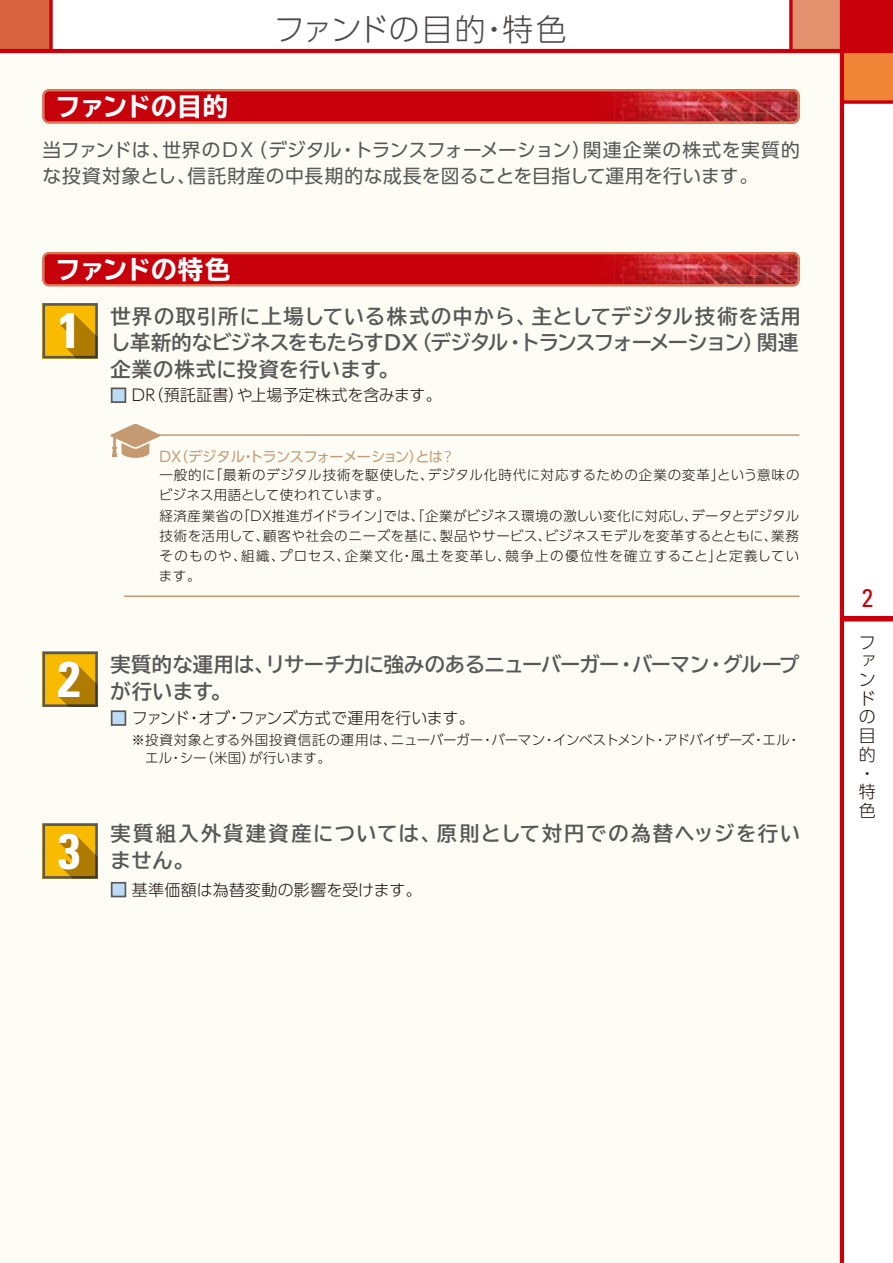
<style>
.page{position:relative;width:893px;height:1263px;background:#fff}
.page>*{position:absolute;margin:0;border:0;box-sizing:border-box;transform-origin:0 0}
.t1{font:700 condensed 49.95px "Univers";color:#fff}
.t2{font:300 30.9px "UD Shin Go Pro";letter-spacing:.005em;color:#4c4948}
.t3{font:700 expanded 25.5px "TBUD Go Std";letter-spacing:-.025em;color:#fff}
.t4{font:condensed 25.5px "Univers";color:#c7000b}
.t5{font:700 20.25px/26.7px "TBUD Go Std";letter-spacing:.02em;color:#595757}
.t6{font:700 20.25px "TBUD Go Std";letter-spacing:-.02em;color:#595757}
.t7{font:700 20.25px "TBUD Go Std";letter-spacing:.08em;color:#595757}
.t8{font:18.75px/26.2px "UD Shin Go Pro";letter-spacing:.01em;color:#595757}
.t9{font:300 16.95px/18.8px "UD Shin Go Pro";color:#221815}
.t10{font:300 15.9px "UD Shin Go Pro";letter-spacing:.005em;color:#221815}
.t11{font:300 15.9px "UD Shin Go Pro";letter-spacing:-.02em;color:#221815}
.t12{font:14.25px "UD Shin Go Pro";letter-spacing:-.045em;color:#c49a72}
.t13{font:300 13.5px/20.2px "UD Shin Go Pro";letter-spacing:.035em;color:#221815}
.t14{font:300 13.5px/18px "UD Shin Go Pro";letter-spacing:-.005em;color:#221815}
.s1{font-weight:500;color:#bbdcf4}
.s2{font-family:"Koz Go Pr 6 N"}
</style>
<div class="page">
<div style="left:0;top:51px;width:842px;height:1212px;background:#fdfcf5"></div>
<div style="left:0;top:0;width:51px;height:51px;background:#d7633f"></div>
<div style="left:842px;top:0;width:51px;height:51px;background:#c7000b"></div>
<div style="left:842px;top:51px;width:51px;height:51px;background:#f08437"></div>
<div style="left:791px;top:0;width:51px;height:51px;background:#e3916e"></div>
<div style="left:842px;top:616px;width:51px;height:5px;background:#c7000b"></div>
<hr style="left:840px;top:0;width:4px;height:1263px;background:#c7000b">
<hr style="left:0;top:49px;width:893px;height:4px;background:#c7000b">
<svg style="left:844px;top:100px;width:49px;height:4px"></svg>
<svg style="left:49px;top:0;width:4px;height:49px"></svg>
<svg style="left:789px;top:0;width:4px;height:49px"></svg>
<svg style="left:43px;top:89px;width:756px;height:34px;background:#c7181d"></svg>
<svg style="left:43px;top:252px;width:756px;height:34px;background:#c7181c"></svg>
<div style="left:111px;top:882px;width:15px;height:15px;border:2px solid #595757"></div>
<svg style="left:43px;top:823px;width:55px;height:56px;background:#c3920d"></svg>
<div style="left:111px;top:710px;width:15px;height:16px;border:2px solid #595757"></div>
<svg style="left:43px;top:652px;width:55px;height:55px;background:#c1900c"></svg>
<div style="left:111px;top:387px;width:15px;height:16px;border:2px solid #595757"></div>
<svg style="left:43px;top:303px;width:55px;height:55px;background:#cb990c"></svg>
<hr style="left:124px;top:434px;width:675px;height:2px;background:#c49a72">
<hr style="left:124px;top:595px;width:675px;height:2px;background:#c49a72">
<svg style="left:111px;top:424px;width:49px;height:34px"></svg>
<h3 class="t3" style="left:55px;top:92px;width:175px">ファンドの目的</h3>
<h2 class="t2" style="left:274px;top:4px;width:295px">ファンドの目的・特色</h2>
<h3 class="t8" style="left:43px;top:136px;width:759px">当ファンドは、世界のＤＸ（デジタル・トランスフォーメーション）関連企業の株式を実質的な投資対象とし、信託財産の中長期的な成長を図ることを目指して運用を行います。</h3>
<h3 class="t3" style="left:55px;top:255px;width:177px">ファンドの特色</h3>
<h1 class="t1" style="left:58px;top:300px;width:24px">1</h1>
<h1 class="t1" style="left:58px;top:648px;width:24px">2</h1>
<h1 class="t1" style="left:58px;top:820px;width:24px">3</h1>
<h3 class="t5" style="left:111px;top:303px;width:692px">世界の取引所に上場している株式の中から、主としてデジタル技術を活用し革新的なビジネスをもたらすＤＸ（デジタル・トランスフォーメーション）関連企業の株式に投資を行います。</h3>
<p class="t10" style="left:111px;top:382px;width:333px"><span class="s1">■</span> DR（預託証書）や上場予定株式を含みます。</p>
<p class="t12" style="left:158px;top:445px;width:298px">ＤＸ（デジタル・トランスフォーメーション）とは<span class="s2">？</span></p>
<p class="t13" style="left:159px;top:464px;width:642px">一般的に「最新のデジタル技術を駆使した、デジタル化時代に対応するための企業の変革」という意味のビジネス用語として使われています。<br>経済産業省の「DX推進ガイドライン」では、「企業がビジネス環境の激しい変化に対応し、データとデジタル技術を活用して、顧客や社会のニーズを基に、製品やサービス、ビジネスモデルを変革するとともに、業務そのものや、組織、プロセス、企業文化・風土を変革し、競争上の優位性を確立すること」と定義しています。</p>
<h3 class="t6" style="left:111px;top:648px;width:690px">実質的な運用は、リサーチ力に強みのあるニューバーガー・バーマン・グループ</h3>
<h3 class="t5" style="left:111px;top:678px;width:122px">が行います。</h3>
<p class="t11" style="left:111px;top:705px;width:366px"><span class="s1">■</span> ファンド・オブ・ファンズ方式で運用を行います。</p>
<p class="t14" style="left:145px;top:731px;width:657px;text-indent:-13px">※投資対象とする外国投資信託の運用は、ニューバーガー・バーマン・インベストメント・アドバイザーズ・エル・エル・シー（米国）が行います。</p>
<h3 class="t7" style="left:111px;top:817px;width:691px">実質組入外貨建資産については、原則として対円での為替ヘッジを行い</h3>
<h3 class="t5" style="left:111px;top:847px;width:85px">ません。</h3>
<p class="t10" style="left:111px;top:877px;width:313px"><span class="s1">■</span> 基準価額は為替変動の影響を受けます。</p>
<h3 class="t4" style="left:862px;top:582px;width:13px">2</h3>
<p class="t9" style="left:859px;top:632px;width:18px">ファンドの目的・特色</p>
</div>
